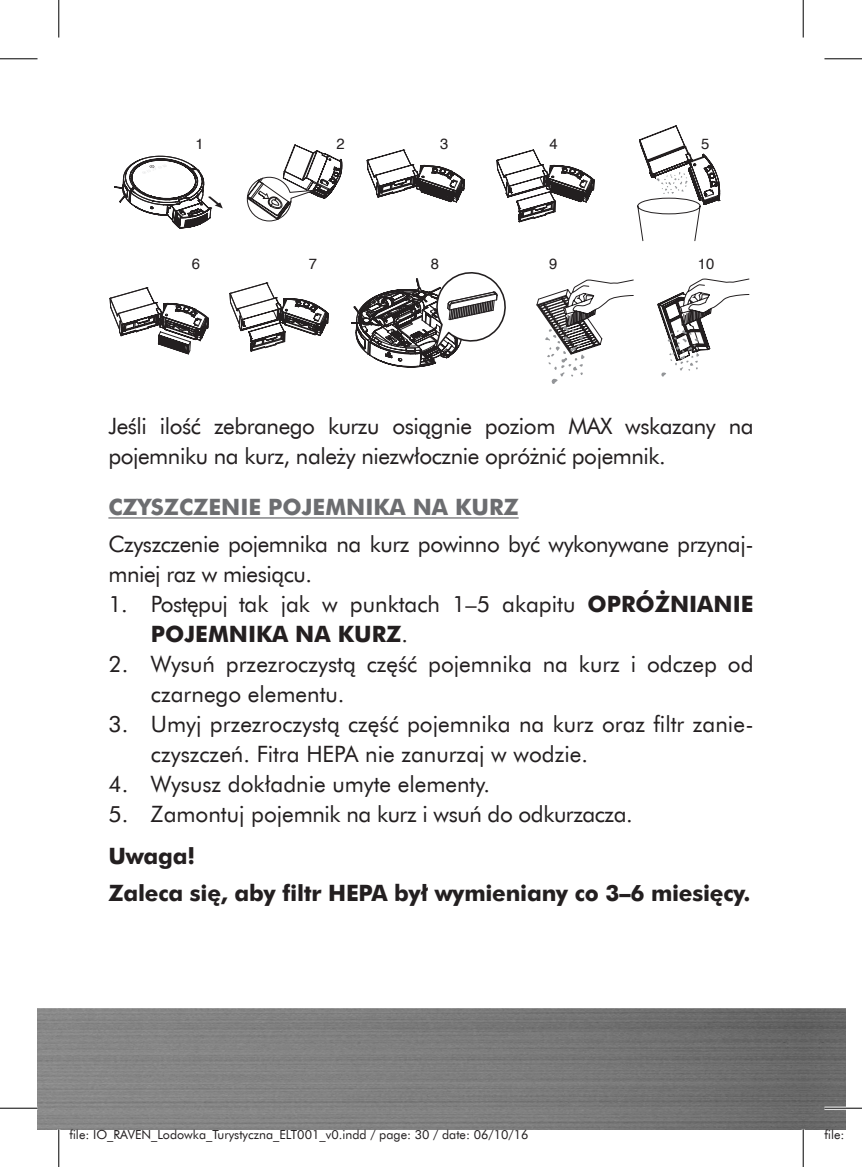
<style>
.page{position:relative;width:862px;height:1167px;background:#fff}
.page>*{position:absolute;margin:0;border:0;box-sizing:border-box;transform-origin:0 0}
.t1{font:22.5px/30px "Futura EU";color:#231f20}
.t2{font:22.5px/30px "Futura EU";letter-spacing:-.02em;color:#231f20}
.t3{font:700 22.5px/37px "Futura EU";letter-spacing:-.01em;color:#231f20}
.t4{font:700 22.5px "Futura EU";color:#6c6d70}
.t5{font:14.75px "Helvetica";color:#231f20}
.t6{font:12.5px "Futura EU";color:#231f20}
.s1{font-weight:700}
</style>
<div class="page">
<img style="left:38px;top:1008px;width:807px;height:121px">
<hr style="left:108px;top:517px;width:410px;height:1px;background:#6c6d70">
<svg style="left:351px;top:272px;width:155px;height:96px"></svg>
<svg style="left:109px;top:287px;width:100px;height:68px"></svg>
<svg style="left:229px;top:282px;width:100px;height:70px"></svg>
<svg style="left:536px;top:279px;width:98px;height:105px"></svg>
<svg style="left:657px;top:278px;width:92px;height:99px"></svg>
<svg style="left:114px;top:155px;width:109px;height:74px"></svg>
<svg style="left:247px;top:144px;width:348px;height:78px"></svg>
<svg style="left:637px;top:125px;width:83px;height:116px"></svg>
<hr style="left:824px;top:1106px;width:38px;height:3px;background:#fff">
<hr style="left:0;top:58px;width:38px;height:1px;background:#000">
<hr style="left:824px;top:58px;width:38px;height:1px;background:#000">
<hr style="left:0;top:1107px;width:38px;height:1px;background:#000">
<hr style="left:824px;top:1107px;width:38px;height:1px;background:#000">
<hr style="left:58px;top:0;width:1px;height:37px;background:#000">
<hr style="left:58px;top:1129px;width:1px;height:37px;background:#000">
<hr style="left:802px;top:0;width:1px;height:37px;background:#000">
<hr style="left:802px;top:1129px;width:1px;height:37px;background:#000">
<p class="t5" style="left:195px;top:132px;width:10px">1</p>
<p class="t5" style="left:336px;top:132px;width:10px">2</p>
<p class="t5" style="left:440px;top:132px;width:10px">3</p>
<p class="t5" style="left:549px;top:132px;width:10px">4</p>
<p class="t5" style="left:701px;top:132px;width:10px">5</p>
<p class="t5" style="left:192px;top:253px;width:10px">6</p>
<p class="t5" style="left:309px;top:253px;width:10px">7</p>
<p class="t5" style="left:431px;top:253px;width:10px">8</p>
<p class="t5" style="left:549px;top:253px;width:10px">9</p>
<p class="t5" style="left:698px;top:253px;width:18px">10</p>
<p class="t2" style="left:108px;top:411px;width:646px">Jeśli ilość zebranego kurzu osiągnie poziom MAX wskazany na pojemniku na kurz, należy niezwłocznie opróżnić pojemnik.</p>
<p class="t4" style="left:108px;top:493px;width:412px">CZYSZCZENIE POJEMNIKA NA KURZ</p>
<p class="t2" style="left:108px;top:530px;width:646px">Czyszczenie pojemnika na kurz powinno być wykonywane przynaj&shy;mniej raz w miesiącu.</p>
<p class="t1" style="left:151px;top:589px;width:604px;text-indent:-43px">1. Postępuj tak jak w punktach 1–5 akapitu <span class="s1">OPRÓŻNIANIE<br>POJEMNIKA NA KURZ</span>.</p>
<p class="t1" style="left:151px;top:649px;width:604px;text-indent:-43px">2. Wysuń przezroczystą część pojemnika na kurz i odczep od czarnego elementu.</p>
<p class="t1" style="left:151px;top:709px;width:604px;text-indent:-43px">3. Umyj przezroczystą część pojemnika na kurz oraz filtr zanie&shy;czyszczeń. Fitra HEPA nie zanurzaj w wodzie.</p>
<p class="t1" style="left:108px;top:769px;width:383px">4. Wysusz dokładnie umyte elementy.</p>
<p class="t2" style="left:108px;top:799px;width:526px">5. Zamontuj pojemnik na kurz i wsuń do odkurzacza.</p>
<p class="t3" style="left:108px;top:838px;width:643px">Uwaga!<br>Zaleca się, aby filtr HEPA był wymieniany co 3–6 miesięcy.</p>
<p class="t6" style="left:69px;top:1126px;width:460px">file: IO_RAVEN_Lodowka_Turystyczna_ELT001_v0.indd / page: 30 / date: 06/10/16</p>
<p class="t6" style="left:824px;top:1126px;width:39px">file: IO</p>
</div>
